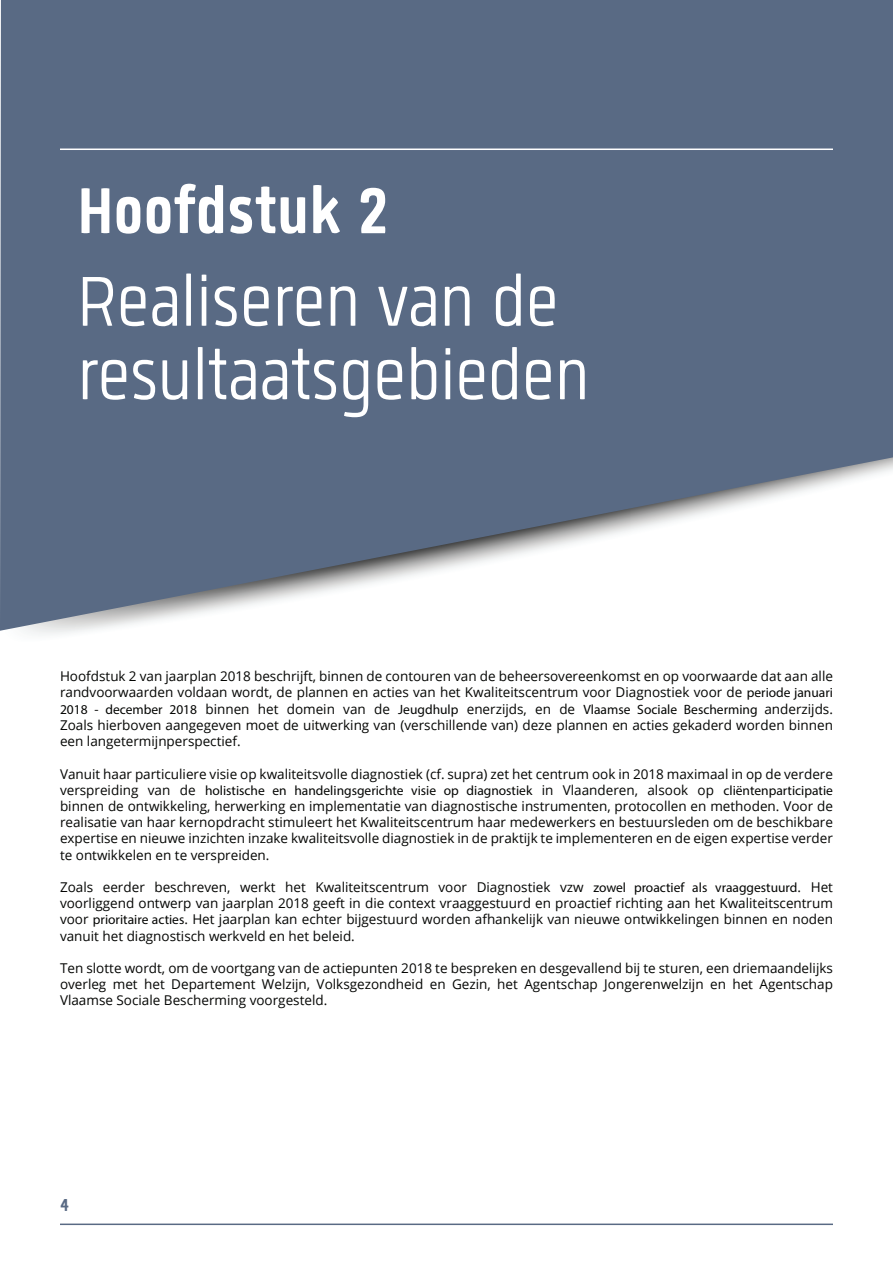
<style>
.page{position:relative;width:893px;height:1263px;background:#fff}
.page>*{position:absolute;margin:0;border:0;box-sizing:border-box;transform-origin:0 0}
.t1{font:97.5px/73.5px "Quan Slim";color:#fff}
.t2{font:700 90px "Quan Slim";color:#fff}
.t3{font:700 24px "Quan Slim";color:#596a84}
.t4{font:13.5px/16.2px "Open Sans";color:#040503;text-align:justify}
.t5{font:13.5px "Myriad Pro";color:#040503}
.s1{font-family:"Myriad Pro"}
.s2{font-family:"Open Sans"}
</style>
<div class="page">
<hr style="left:60px;top:1223px;width:773px;height:2px;background:#596a84">
<svg style="left:0;top:0;width:893px;height:631px;background:#6d7c92"></svg>
<hr style="left:60px;top:149px;width:773px;height:1px;background:#fff">
<h2 class="t2" style="left:77px;top:167px;width:312px">Hoofdstuk 2</h2>
<h1 class="t1" style="left:77px;top:264px;width:513px">Realiseren van de resultaatsgebieden</h1>
<p class="t4" style="left:60px;top:668px;width:774px">Hoofdstuk 2 van jaarplan 2018 beschrijft, binnen de contouren van de beheersovereenkomst en op voorwaarde dat aan alle randvoorwaarden voldaan wordt, de plannen en acties van het Kwaliteitscentrum voor Diagnostiek voor de <span class="s1">periode januari</span></p>
<p class="t5" style="left:60px;top:701px;width:774px">2018 - december 2018 <span class="s2">binnen het domein van de</span> Jeugdhulp <span class="s2">enerzijds, en de</span> Vlaamse Sociale Bescherming <span class="s2">anderzijds.</span></p>
<p class="t4" style="left:60px;top:716px;width:774px">Zoals hierboven aangegeven moet de uitwerking van (verschillende van) deze plannen en acties gekaderd worden binnen een langetermijnperspectief.</p>
<p class="t4" style="left:60px;top:765px;width:774px">Vanuit haar particuliere visie op kwaliteitsvolle diagnostiek (cf. supra) zet het centrum ook in 2018 maximaal in op de verdere</p>
<p class="t5" style="left:60px;top:782px;width:774px"><span class="s2">verspreiding van de</span> holistische en handelingsgerichte visie op diagnostiek <span class="s2">in Vlaanderen, alsook op</span> cliëntenparticipatie</p>
<p class="t4" style="left:60px;top:797px;width:774px">binnen de ontwikkeling, herwerking en implementatie van diagnostische instrumenten, protocollen en methoden. Voor de realisatie van haar kernopdracht stimuleert het Kwaliteitscentrum haar medewerkers en bestuursleden om de beschikbare expertise en nieuwe inzichten inzake kwaliteitsvolle diagnostiek in de praktijk te implementeren en de eigen expertise verder te ontwikkelen en te verspreiden.</p>
<p class="t4" style="left:60px;top:878px;width:774px">Zoals eerder beschreven, werkt het Kwaliteitscentrum voor Diagnostiek vzw <span class="s1">zowel proactief als vraaggestuurd</span>. Het voorliggend ontwerp van jaarplan 2018 geeft in die context vraaggestuurd en proactief richting aan het Kwaliteitscentrum voor <span class="s1">prioritaire acties</span>. Het jaarplan kan echter bijgestuurd worden afhankelijk van nieuwe ontwikkelingen binnen en noden vanuit het diagnostisch werkveld en het beleid.</p>
<p class="t4" style="left:60px;top:959px;width:774px">Ten slotte wordt, om de voortgang van de actiepunten 2018 te bespreken en desgevallend bij te sturen, een driemaandelijks overleg met het Departement Welzijn, Volksgezondheid en Gezin, het Agentschap Jongerenwelzijn en het Agentschap Vlaamse Sociale Bescherming voorgesteld.</p>
<h3 class="t3" style="left:61px;top:1193px;width:10px">4</h3>
</div>
